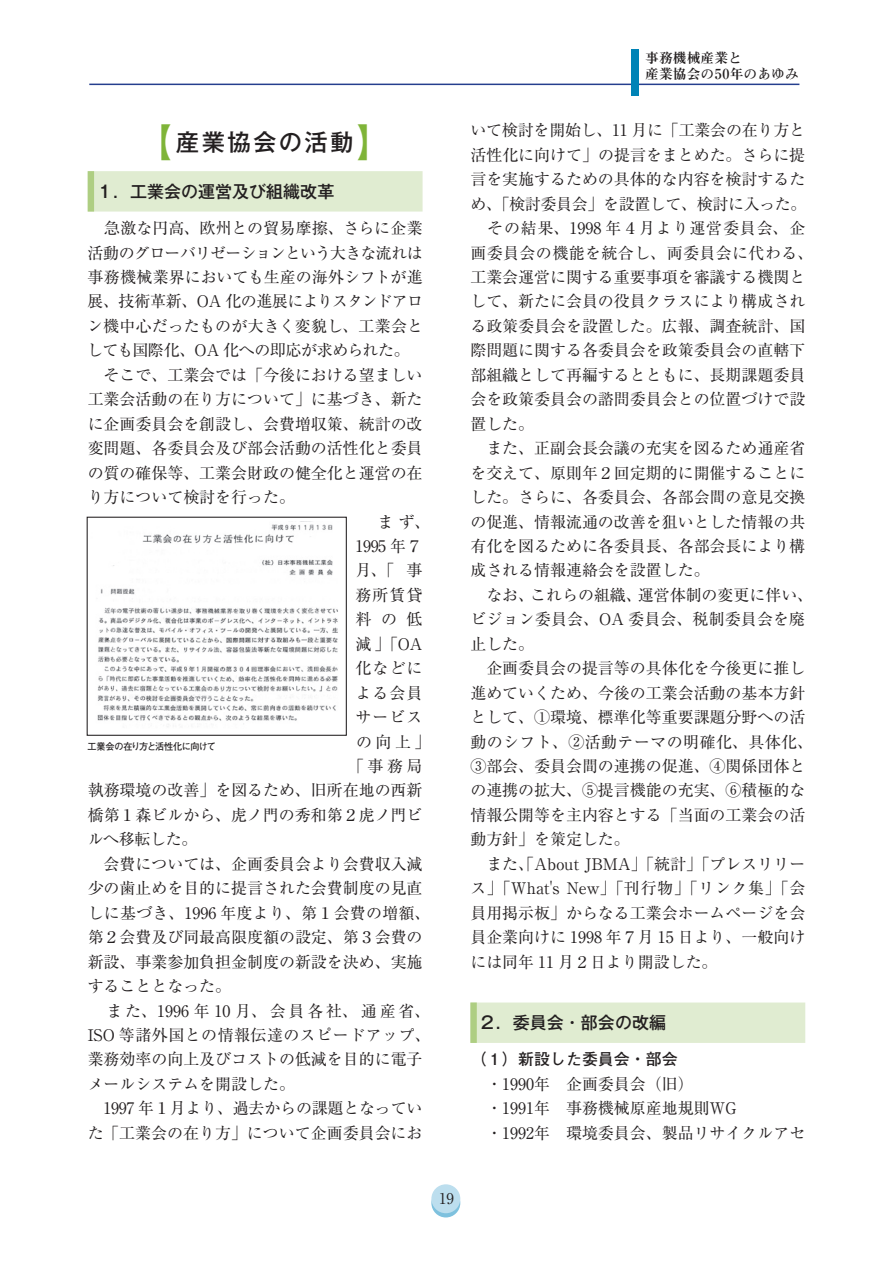
<style>
.page{position:relative;width:893px;height:1263px;background:#fff}
.page>*{position:absolute;margin:0;border:0;box-sizing:border-box;transform-origin:0 0}
.t1{font:500 23.4px "Gothic MB101 Pro";letter-spacing:.1em;color:#231f20}
.t2{font:500 16.95px "Gothic MB101 Pro";color:#231f20}
.t3{font:15.9px/24.5px "Ryumin Pro";color:#231f20}
.t4{font:15.9px "Ryumin Pro";letter-spacing:-.05em;color:#231f20}
.t5{font:15.9px "Ryumin Pro";letter-spacing:-.04em;color:#231f20}
.t6{font:15.9px "Ryumin Pro";letter-spacing:.18em;color:#231f20}
.t7{font:15.9px "Ryumin Pro";letter-spacing:.03em;color:#231f20}
.t8{font:15.9px "Ryumin Pro";letter-spacing:-.025em;color:#231f20}
.t9{font:700 15.9px "Futo Go B101 Pro";color:#231f20}
.t10{font:14.85px "Ryumin Pro";color:#231f20}
.t11{font:700 13.8px/15.9px "Mid Mi MA1 Std";color:#231f20}
.t12{font:700 9.6px "Futo Go B101 Pro";letter-spacing:-.055em;color:#231f20;scale:.95 1}
.s1{font-size:36.15px;color:#7fb438}
</style>
<div class="page">
<svg style="left:431px;top:1188px;width:29px;height:29px"></svg>
<div style="left:431px;top:1184px;width:29px;height:29px;background:#bcdeee;border-radius:50%"></div>
<div style="left:88px;top:171px;width:335px;height:41px;background:#e0ecd1"></div>
<div style="left:88px;top:171px;width:6px;height:41px;background:#aece82"></div>
<div style="left:470px;top:1002px;width:335px;height:41px;background:#e0ecd1"></div>
<div style="left:470px;top:1002px;width:7px;height:41px;background:#aece82"></div>
<hr style="left:89px;top:84px;width:710px;height:1px;background:#253f8e">
<div style="left:632px;top:49px;width:7px;height:47px;background:#0083b6"></div>
<img style="left:97px;top:521px;width:241px;height:206px">
<div style="left:87px;top:517px;width:260px;height:219px;border:1px solid #231f20"></div>
<h1 class="t1" style="left:136px;top:123px;width:257px"><span class="s1">【</span>産業協会の活動<span class="s1">】</span></h1>
<p class="t2" style="left:96px;top:177px;width:240px">１．工業会の運営及び組織改革</p>
<p class="t3" style="left:88px;top:215px;width:336px">　急激な円高、欧州との貿易摩擦、さらに企業</p>
<p class="t4" style="left:88px;top:240px;width:337px">活動のグローバリゼーションという大きな流れは</p>
<p class="t3" style="left:88px;top:264px;width:337px">事務機械業界においても生産の海外シフトが進</p>
<p class="t5" style="left:88px;top:289px;width:337px">展、技術革新、OA 化の進展によりスタンドアロ</p>
<p class="t3" style="left:87px;top:313px;width:338px">ン機中心だったものが大きく変貌し、工業会と</p>
<p class="t8" style="left:87px;top:338px;width:324px">しても国際化、OA 化への即応が求められた。</p>
<p class="t3" style="left:88px;top:362px;width:336px">　そこで、工業会では「今後における望ましい</p>
<p class="t3" style="left:88px;top:386px;width:336px">工業会活動の在り方について」に基づき、新た</p>
<p class="t3" style="left:88px;top:410px;width:336px">に企画委員会を創設し、会費増収策、統計の改</p>
<p class="t3" style="left:88px;top:435px;width:336px">変問題、各委員会及び部会活動の活性化と委員</p>
<p class="t3" style="left:88px;top:459px;width:336px">の質の確保等、工業会財政の健全化と運営の在</p>
<p class="t3" style="left:88px;top:484px;width:209px">り方について検討を行った。</p>
<p class="t3" style="left:355px;top:508px;width:77px">　まず、</p>
<p class="t3" style="left:355px;top:533px;width:69px">1995 年７</p>
<p class="t3" style="left:355px;top:557px;width:69px">月、「 事</p>
<p class="t3" style="left:355px;top:582px;width:69px">務所賃貸</p>
<p class="t3" style="left:355px;top:606px;width:69px">料の低</p>
<p class="t3" style="left:355px;top:630px;width:69px">減」「OA</p>
<p class="t3" style="left:355px;top:655px;width:69px">化などに</p>
<p class="t3" style="left:355px;top:679px;width:69px">よる会員</p>
<p class="t3" style="left:355px;top:704px;width:69px">サービス</p>
<p class="t3" style="left:356px;top:728px;width:76px">の向上」</p>
<p class="t3" style="left:348px;top:753px;width:76px">「事務局</p>
<p class="t3" style="left:88px;top:777px;width:336px">執務環境の改善」を図るため、旧所在地の西新</p>
<p class="t3" style="left:88px;top:802px;width:336px">橋第１森ビルから、虎ノ門の秀和第２虎ノ門ビ</p>
<p class="t3" style="left:88px;top:826px;width:111px">ルへ移転した。</p>
<p class="t3" style="left:88px;top:850px;width:336px">　会費については、企画委員会より会費収入減</p>
<p class="t3" style="left:88px;top:875px;width:336px">少の歯止めを目的に提言された会費制度の見直</p>
<p class="t3" style="left:88px;top:899px;width:344px">しに基づき、1996 年度より、第１会費の増額、</p>
<p class="t3" style="left:88px;top:924px;width:336px">第２会費及び同最高限度額の設定、第３会費の</p>
<p class="t3" style="left:88px;top:948px;width:336px">新設、事業参加負担金制度の新設を決め、実施</p>
<p class="t3" style="left:88px;top:973px;width:145px">することとなった。</p>
<p class="t6" style="left:88px;top:998px;width:344px">　また、1996 年 10 月、会員各社、通産省、</p>
<p class="t7" style="left:88px;top:1022px;width:344px">ISO 等諸外国との情報伝達のスピードアップ、</p>
<p class="t3" style="left:88px;top:1046px;width:336px">業務効率の向上及びコストの低減を目的に電子</p>
<p class="t3" style="left:88px;top:1071px;width:209px">メールシステムを開設した。</p>
<p class="t3" style="left:88px;top:1095px;width:336px">　1997 年１月より、過去からの課題となってい</p>
<p class="t3" style="left:88px;top:1119px;width:336px">た「工業会の在り方」について企画委員会にお</p>
<p class="t12" style="left:87px;top:739px;width:137px">工業会の在り方と活性化に向けて</p>
<p class="t11" style="left:645px;top:49px;width:155px">事務機械産業と<br>産業協会の50年のあゆみ</p>
<p class="t3" style="left:470px;top:117px;width:344px">いて検討を開始し、11 月に「工業会の在り方と活性化に向けて」の提言をまとめた。さらに提言を実施するための具体的な内容を検討するため、「検討委員会」を設置して、検討に入った。　その結果、1998 年４月より運営委員会、企画委員会の機能を統合し、両委員会に代わる、工業会運営に関する重要事項を審議する機関として、新たに会員の役員クラスにより構成される政策委員会を設置した。広報、調査統計、国際問題に関する各委員会を政策委員会の直轄下部組織として再編するとともに、長期課題委員会を政策委員会の諮問委員会との位置づけで設置した。<br>　また、正副会長会議の充実を図るため通産省を交えて、原則年２回定期的に開催することにした。さらに、各委員会、各部会間の意見交換の促進、情報流通の改善を狙いとした情報の共有化を図るために各委員長、各部会長により構成される情報連絡会を設置した。<br>　なお、これらの組織、運営体制の変更に伴い、ビジョン委員会、OA 委員会、税制委員会を廃止した。<br>　企画委員会の提言等の具体化を今後更に推し進めていくため、今後の工業会活動の基本方針として、①環境、標準化等重要課題分野への活動のシフト、②活動テーマの明確化、具体化、<br>③部会、委員会間の連携の促進、④関係団体との連携の拡大、⑤提言機能の充実、⑥積極的な情報公開等を主内容とする「当面の工業会の活動方針」を策定した。<br>　また、「About JBMA」「統計」「プレスリリース」「What's New」「刊行物」「リンク集」「会員用掲示板」からなる工業会ホームページを会員企業向けに 1998 年７月 15 日より、一般向けには同年 11 月２日より開設した。</p>
<p class="t2" style="left:479px;top:1009px;width:189px">２．委員会・部会の改編</p>
<p class="t9" style="left:470px;top:1047px;width:209px">（１）新設した委員会・部会</p>
<p class="t3" style="left:486px;top:1071px;width:320px">・1990年　企画委員会（旧）<br>・1991年　事務機械原産地規則WG<br>・1992年　環境委員会、製品リサイクルアセ</p>
<p class="t10" style="left:439px;top:1186px;width:16px">19</p>
</div>
